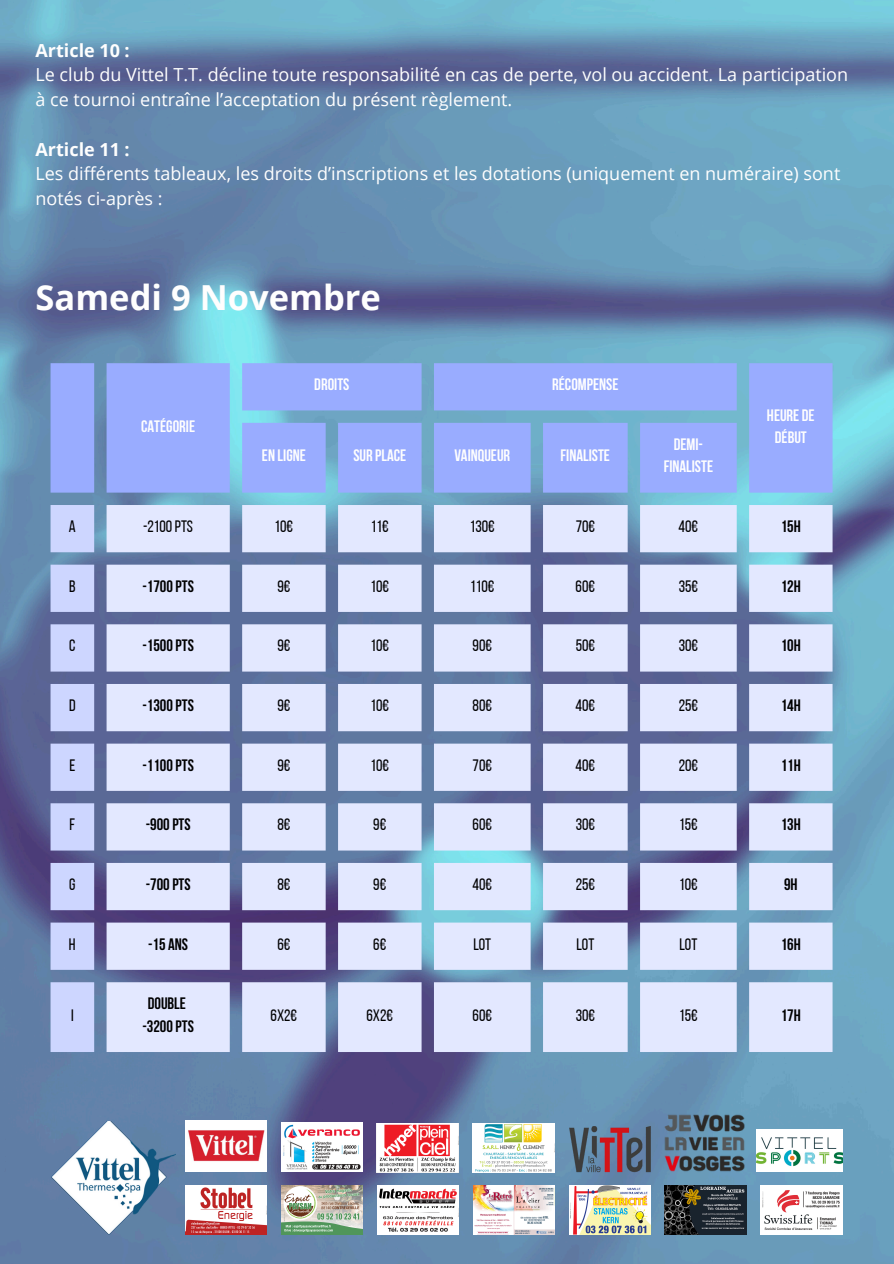
<style>
.page{position:relative;width:894px;height:1264px;background:#fff}
.page>*{position:absolute;margin:0;border:0;box-sizing:border-box;transform-origin:0 0}
.t1{font:700 34.5px "Open Sans";color:#fefefe}
.t2{font:18px/24.8px "Open Sans";color:#fefefe}
.t3{font:700 18px "Open Sans";color:#fefefe}
.t4{font:16.5px "Bebas Neue";color:#000}
.t5{font:700 16.5px "Bebas Neue";color:#000}
.t6{font:700 16.5px/22.5px "Bebas Neue";color:#fefefe;text-align:center}
</style>
<div class="page">
<img style="left:0;top:0;width:893px;height:1263px">
<svg style="left:50px;top:363px;width:782px;height:129px;fill:#99acff"></svg>
<svg style="left:50px;top:505px;width:44px;height:547px"></svg>
<svg style="left:106px;top:505px;width:726px;height:547px;fill:#e3e8ff"></svg>
<img style="left:185px;top:1185px;width:81px;height:49px">
<img style="left:281px;top:1185px;width:81px;height:49px">
<img style="left:377px;top:1185px;width:81px;height:49px">
<img style="left:473px;top:1185px;width:81px;height:49px">
<img style="left:569px;top:1185px;width:81px;height:49px">
<img style="left:664px;top:1185px;width:82px;height:49px">
<img style="left:760px;top:1185px;width:81px;height:49px">
<img style="left:281px;top:1122px;width:81px;height:49px">
<img style="left:377px;top:1122px;width:81px;height:50px">
<img style="left:472px;top:1122px;width:82px;height:50px">
<img style="left:185px;top:1120px;width:81px;height:51px">
<img style="left:568px;top:1126px;width:82px;height:46px">
<img style="left:664px;top:1113px;width:82px;height:59px">
<img style="left:755px;top:1128px;width:87px;height:43px">
<img style="left:51px;top:1121px;width:124px;height:113px">
<p class="t3" style="left:35px;top:37px;width:96px">Article 10 :</p>
<p class="t2" style="left:35px;top:62px;width:814px">Le club du Vittel T.T. décline toute responsabilité en cas de perte, vol ou accident. La participation à ce tournoi entraîne l’acceptation du présent règlement.</p>
<p class="t3" style="left:35px;top:136px;width:96px">Article 11 :</p>
<p class="t2" style="left:35px;top:161px;width:806px">Les différents tableaux, les droits d’inscriptions et les dotations (uniquement en numéraire) sont notés ci-après :</p>
<p class="t1" style="left:36px;top:273px;width:347px">Samedi 9 Novembre</p>
<p class="t6" style="left:141px;top:416px;width:55px">CATÉGORIE</p>
<p class="t6" style="left:314px;top:375px;width:37px">DROITS</p>
<p class="t6" style="left:552px;top:375px;width:68px">RÉCOMPENSE</p>
<h1 class="t6" style="left:262px;top:446px;width:45px">EN LIGNE</h1>
<p class="t6" style="left:353px;top:446px;width:54px">SUR PLACE</p>
<p class="t6" style="left:454px;top:446px;width:57px">VAINQUEUR</p>
<p class="t6" style="left:560px;top:446px;width:51px">FINALISTE</p>
<p class="t6" style="left:663px;top:434px;width:51px">DEMI-<br>FINALISTE</p>
<p class="t6" style="left:766px;top:405px;width:49px">HEURE DE<br>DÉBUT</p>
<p class="t4" style="left:69px;top:519px;width:8px">A</p>
<p class="t4" style="left:143px;top:519px;width:51px">-2100PTS</p>
<p class="t4" style="left:274px;top:519px;width:20px">10€</p>
<p class="t4" style="left:371px;top:519px;width:19px">11€</p>
<p class="t4" style="left:469px;top:519px;width:26px">130€</p>
<p class="t4" style="left:575px;top:519px;width:21px">70€</p>
<p class="t4" style="left:678px;top:519px;width:21px">40€</p>
<p class="t5" style="left:780px;top:519px;width:22px">15H</p>
<p class="t4" style="left:69px;top:579px;width:8px">B</p>
<p class="t5" style="left:142px;top:579px;width:53px">-1700PTS</p>
<p class="t4" style="left:277px;top:579px;width:14px">9€</p>
<p class="t4" style="left:370px;top:579px;width:20px">10€</p>
<p class="t4" style="left:470px;top:579px;width:26px">110€</p>
<p class="t4" style="left:575px;top:579px;width:21px">60€</p>
<p class="t4" style="left:678px;top:579px;width:21px">35€</p>
<p class="t5" style="left:780px;top:579px;width:22px">12H</p>
<p class="t4" style="left:69px;top:639px;width:8px">C</p>
<p class="t5" style="left:142px;top:639px;width:53px">-1500PTS</p>
<p class="t4" style="left:277px;top:639px;width:14px">9€</p>
<p class="t4" style="left:370px;top:639px;width:20px">10€</p>
<p class="t4" style="left:472px;top:639px;width:21px">90€</p>
<p class="t4" style="left:575px;top:639px;width:21px">50€</p>
<p class="t4" style="left:678px;top:639px;width:21px">30€</p>
<p class="t5" style="left:780px;top:639px;width:22px">10H</p>
<p class="t4" style="left:69px;top:698px;width:8px">D</p>
<p class="t5" style="left:142px;top:698px;width:53px">-1300PTS</p>
<p class="t4" style="left:277px;top:698px;width:14px">9€</p>
<p class="t4" style="left:370px;top:698px;width:20px">10€</p>
<p class="t4" style="left:472px;top:698px;width:21px">80€</p>
<p class="t4" style="left:575px;top:698px;width:21px">40€</p>
<p class="t4" style="left:678px;top:698px;width:21px">25€</p>
<p class="t5" style="left:780px;top:698px;width:22px">14H</p>
<p class="t4" style="left:69px;top:758px;width:7px">E</p>
<p class="t5" style="left:142px;top:758px;width:53px">-1100PTS</p>
<p class="t4" style="left:277px;top:758px;width:14px">9€</p>
<p class="t4" style="left:370px;top:758px;width:20px">10€</p>
<p class="t4" style="left:472px;top:758px;width:21px">70€</p>
<p class="t4" style="left:575px;top:758px;width:21px">40€</p>
<p class="t4" style="left:678px;top:758px;width:21px">20€</p>
<p class="t5" style="left:780px;top:758px;width:22px">11H</p>
<p class="t4" style="left:69px;top:818px;width:7px">F</p>
<p class="t5" style="left:146px;top:818px;width:46px">-900PTS</p>
<p class="t4" style="left:277px;top:818px;width:15px">8€</p>
<p class="t4" style="left:373px;top:818px;width:14px">9€</p>
<p class="t4" style="left:472px;top:818px;width:21px">60€</p>
<p class="t4" style="left:575px;top:818px;width:21px">30€</p>
<p class="t4" style="left:679px;top:818px;width:20px">15€</p>
<p class="t5" style="left:780px;top:818px;width:22px">13H</p>
<p class="t4" style="left:69px;top:877px;width:8px">G</p>
<p class="t5" style="left:146px;top:877px;width:46px">-700PTS</p>
<p class="t4" style="left:277px;top:877px;width:15px">8€</p>
<p class="t4" style="left:373px;top:877px;width:14px">9€</p>
<p class="t4" style="left:472px;top:877px;width:21px">40€</p>
<p class="t4" style="left:575px;top:877px;width:21px">25€</p>
<p class="t4" style="left:679px;top:877px;width:20px">10€</p>
<p class="t5" style="left:783px;top:877px;width:15px">9H</p>
<p class="t4" style="left:69px;top:937px;width:8px">H</p>
<p class="t5" style="left:148px;top:937px;width:41px">-15 ANS</p>
<p class="t4" style="left:277px;top:937px;width:14px">6€</p>
<p class="t4" style="left:373px;top:937px;width:14px">6€</p>
<p class="t4" style="left:473px;top:937px;width:19px">LOT</p>
<p class="t4" style="left:576px;top:937px;width:19px">LOT</p>
<p class="t4" style="left:679px;top:937px;width:19px">LOT</p>
<p class="t5" style="left:780px;top:937px;width:22px">16H</p>
<p class="t4" style="left:71px;top:1008px;width:4px">I</p>
<p class="t5" style="left:148px;top:996px;width:40px">DOUBLE</p>
<p class="t5" style="left:142px;top:1019px;width:53px">-3200PTS</p>
<p class="t4" style="left:270px;top:1008px;width:28px">6X2€</p>
<p class="t4" style="left:366px;top:1008px;width:28px">6X2€</p>
<p class="t4" style="left:472px;top:1008px;width:21px">60€</p>
<p class="t4" style="left:575px;top:1008px;width:21px">30€</p>
<p class="t4" style="left:679px;top:1008px;width:20px">15€</p>
<p class="t5" style="left:780px;top:1008px;width:22px">17H</p>
</div>
